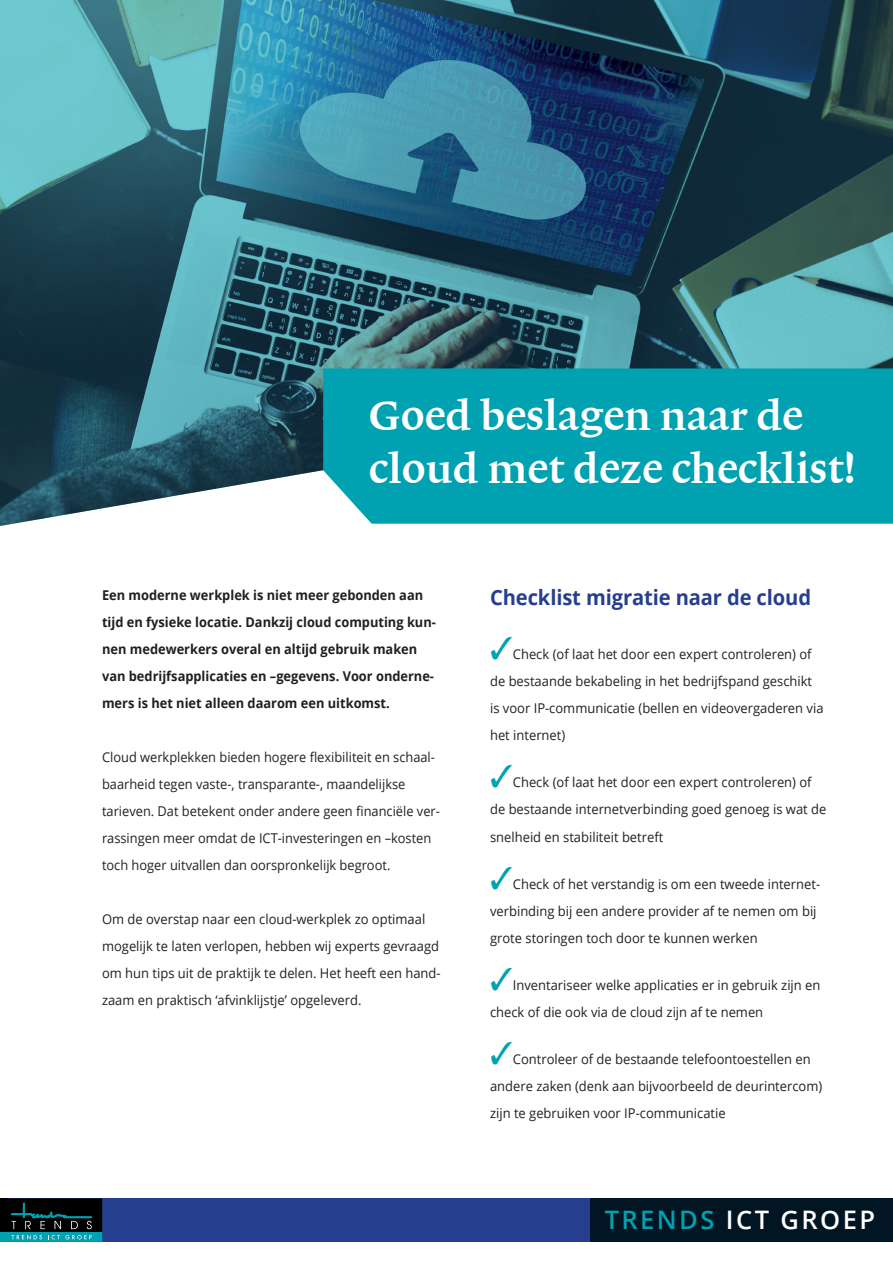
<style>
.page{position:relative;width:893px;height:1263px;background:#fff}
.page>*{position:absolute;margin:0;border:0;box-sizing:border-box;transform-origin:0 0}
.t1{font:43.5px/52.5px "Lexicon No 1 Roman C Txt";color:#fff;scale:.96 1}
.t2{font:600 25.5px "Open Sans";letter-spacing:.095em;color:#fff}
.t3{font:700 21px "Open Sans";letter-spacing:-.005em;color:#253f8e;scale:.96 1}
.t4{font:13.5px/27.2px "Open Sans";color:#231f20;scale:.96 1}
.t5{font:13.5px/27px "Open Sans";color:#231f20;scale:.95 1}
.t6{font:700 13.5px/27px "Open Sans";color:#231f20;scale:.95 1}
.s1{color:#00a2b1}
</style>
<div class="page">
<svg style="left:0;top:0;width:893px;height:526px;background:#35697b"></svg>
<div style="left:0;top:1198px;width:893px;height:44px;background:#253f8e"></div>
<div style="left:590px;top:1198px;width:303px;height:44px;background:#011622"></div>
<div style="left:4px;top:1232px;width:98px;height:10px;background:#00a2b1"></div>
<div style="left:4px;top:1198px;width:98px;height:34px;background:#000"></div>
<svg style="left:11px;top:1198px;width:81px;height:31px"></svg>
<svg style="left:12px;top:1235px;width:30px;height:4px"></svg>
<svg style="left:48px;top:1235px;width:44px;height:4px"></svg>
<div style="left:0;top:1232px;width:6px;height:10px;background:#00a2b1"></div>
<div style="left:0;top:1198px;width:6px;height:34px;background:#000"></div>
<div style="left:323px;top:368px;width:570px;height:156px;background:#00a2b1"></div>
<h1 class="t1" style="left:369px;top:390px;width:509px">Goed beslagen naar de cloud met deze checklist!</h1>
<p class="t6" style="left:102px;top:581px;width:353px">Een moderne werkplek is niet meer gebonden aan tijd en fysieke locatie. Dankzij cloud computing kun&shy;nen medewerkers overal en altijd gebruik maken van bedrijfsapplicaties en –gegevens. Voor onderne&shy;mers is het niet alleen daarom een uitkomst.</p>
<p class="t5" style="left:102px;top:743px;width:357px">Cloud werkplekken bieden hogere flexibiliteit en schaal&shy;baarheid tegen vaste-, transparante-, maandelijkse tarieven. Dat betekent onder andere geen financiële ver&shy;rassingen meer omdat de ICT-investeringen en –kosten toch hoger uitvallen dan oorspronkelijk begroot.</p>
<p class="t4" style="left:102px;top:905px;width:354px">Om de overstap naar een cloud-werkplek zo optimaal mogelijk te laten verlopen, hebben wij experts gevraagd om hun tips uit de praktijk te delen. Het heeft een hand&shy;zaam en praktisch ‘afvinklijstje’ opgeleverd.</p>
<h3 class="t3" style="left:490px;top:582px;width:336px">Checklist migratie naar de cloud</h3>
<p class="t4" style="left:490px;top:640px;width:349px"><span class="s1">✓</span>Check (of laat het door een expert controleren) of de bestaande bekabeling in het bedrijfspand geschikt is voor IP-communicatie (bellen en videovergaderen via het internet)</p>
<p class="t4" style="left:490px;top:768px;width:352px"><span class="s1">✓</span>Check (of laat het door een expert controleren) of de bestaande internetverbinding goed genoeg is wat de snelheid en stabiliteit betreft</p>
<p class="t4" style="left:490px;top:870px;width:345px"><span class="s1">✓</span>Check of het verstandig is om een tweede internet&shy;verbinding bij een andere provider af te nemen om bij grote storingen toch door te kunnen werken</p>
<p class="t4" style="left:490px;top:971px;width:346px"><span class="s1">✓</span>Inventariseer welke applicaties er in gebruik zijn en check of die ook via de cloud zijn af te nemen</p>
<p class="t4" style="left:490px;top:1045px;width:348px"><span class="s1">✓</span>Controleer of de bestaande telefoontoestellen en andere zaken (denk aan bijvoorbeeld de deurintercom) zijn te gebruiken voor IP-communicatie</p>
<h2 class="t2" style="left:605px;top:1202px;width:272px"><span class="s1">TRENDS</span> ICT GROEP</h2>
</div>
